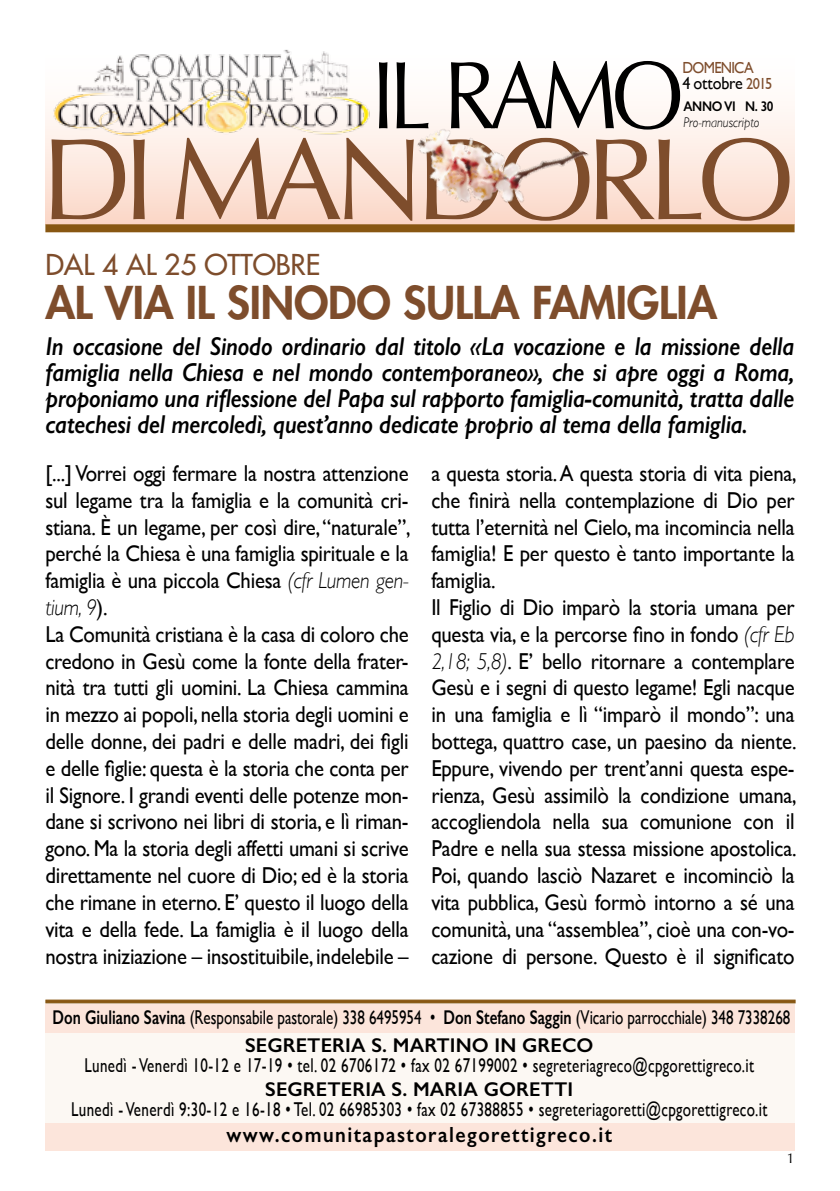
<style>
.page{position:relative;width:840px;height:1191px;background:#fff}
.page>*{position:absolute;margin:0;border:0;box-sizing:border-box;transform-origin:0 0}
.t1{font:116.2px "Optima";letter-spacing:-.075em;color:#7e4d2c}
.t2{font:96.2px "Optima";color:#000;scale:.9 1}
.t3{font:800 44px "Futura";letter-spacing:-.005em;color:#7e4d2c}
.t4{font:28px "Futura";letter-spacing:-.005em;color:#7e4d2c}
.t5{font:italic 600 26px/26px "Gill Sans";letter-spacing:-.01em;color:#000;text-align:justify;scale:.9 1}
.t6{font:23px/26.8px "Gill Sans";letter-spacing:-.01em;color:#000;scale:.9 1}
.t7{font:600 22px "Gill Sans";letter-spacing:.075em;color:#000;scale:.9 1}
.t8{font:20px "Gill Sans";letter-spacing:.025em;color:#000;scale:.75 1}
.t9{font:20px/27.8px "Gill Sans";color:#000;text-align:center;scale:.75 1}
.t10{font:600 20px "Gill Sans";letter-spacing:.005em;color:#000}
.t11{font:17.6px "Gill Sans";letter-spacing:-.01em;color:#000;scale:.91 1}
.t12{font:16px "Gill Sans";letter-spacing:-.05em;color:#7e4d2c;scale:.9 1}
.t13{font:italic 300 14px "Gill Sans";color:#000;scale:.9 1}
.t14{font:600 14px "Gill Sans";letter-spacing:-.025em;color:#000;scale:.9 1}
.t15{font:14px "Optima";color:#000}
.s1{font-size:16px;color:#7e4d2c}
.s2{font-weight:300;font-style:italic}
.s3{font-weight:600}
</style>
<div class="page">
<div style="left:45px;top:45px;width:749px;height:179px;background:linear-gradient(to bottom,#fff,#fbdbcc)"></div>
<img style="left:403px;top:79px;width:189px;height:154px">
<img style="left:45px;top:45px;width:332px;height:92px">
<div style="left:45px;top:1123px;width:749px;height:27px;background:#fce5db"></div>
<div style="left:45px;top:1004px;width:749px;height:30px;background:#fce5db"></div>
<div style="left:45px;top:1033px;width:749px;height:90px;background:#fcf8f3"></div>
<svg style="left:45px;top:999px;width:750px;height:4px;background:#9b7238"></svg>
<div style="left:45px;top:224px;width:749px;height:8px;background:#885712"></div>
<h2 class="t2" style="left:371px;top:40px;width:348px">I L RAMO</h2>
<p class="t12" style="left:682px;top:58px;width:81px">Domenica</p>
<p class="t11" style="left:682px;top:73px;width:100px">4 ottobre <span class="s1">2015</span></p>
<p class="t14" style="left:683px;top:98px;width:102px">Anno VI N. 30</p>
<p class="t13" style="left:683px;top:114px;width:86px">Pro-manuscripto</p>
<h1 class="t1" style="left:41px;top:112px;width:754px">DI MANDORLO</h1>
<p class="t4" style="left:45px;top:246px;width:276px">DAL 4 AL 25 OTTOBRE</p>
<h3 class="t3" style="left:45px;top:273px;width:673px">AL VIA IL SINODO SULLA FAMIGLIA</h3>
<p class="t5" style="left:45px;top:333px;width:833px">In occasione del Sinodo ordinario dal titolo «La vocazione e la missione della famiglia nella Chiesa e nel mondo contemporaneo», che si apre oggi a Roma, proponiamo una riflessione del Papa sul rapporto famiglia-comunità, tratta dalle catechesi del mercoledì, quest’anno dedicate proprio al tema della famiglia.</p>
<p class="t6" style="left:45px;top:459px;width:407px">[...] Vorrei oggi fermare la nostra attenzione sul legame tra la famiglia e la comunità cri&shy;stiana. È un legame, per così dire, “naturale”, perché la Chiesa è una famiglia spirituale e la famiglia è una piccola Chiesa <span class="s2">(cfr Lumen gen&shy;tium, 9</span>).<br>La Comunità cristiana è la casa di coloro che credono in Gesù come la fonte della frater&shy;nità tra tutti gli uomini. La Chiesa cammina in mezzo ai popoli, nella storia degli uomini e delle donne, dei padri e delle madri, dei figli e delle figlie: questa è la storia che conta per il Signore. I grandi eventi delle potenze mon&shy;dane si scrivono nei libri di storia, e lì riman&shy;gono. Ma la storia degli affetti umani si scrive direttamente nel cuore di Dio; ed è la storia che rimane in eterno. E’ questo il luogo della vita e della fede. La famiglia è il luogo della nostra iniziazione – insostituibile, indelebile –</p>
<p class="t6" style="left:431px;top:459px;width:407px">a questa storia. A questa storia di vita piena, che finirà nella contemplazione di Dio per tutta l’eternità nel Cielo, ma incomincia nella famiglia! E per questo è tanto importante la famiglia.<br>Il Figlio di Dio imparò la storia umana per questa via, e la percorse fino in fondo <span class="s2">(cfr Eb 2,18; 5,8)</span>. E’ bello ritornare a contemplare Gesù e i segni di questo legame! Egli nacque in una famiglia e lì “imparò il mondo”: una bottega, quattro case, un paesino da niente.<br>Eppure, vivendo per trent’anni questa espe&shy;rienza, Gesù assimilò la condizione umana, accogliendola nella sua comunione con il Padre e nella sua stessa missione apostolica.<br>Poi, quando lasciò Nazaret e incominciò la vita pubblica, Gesù formò intorno a sé una comunità, una “assemblea”, cioè una con-vo&shy;cazione di persone. Questo è il significato</p>
<p class="t9" style="left:53px;top:1003px;width:984px"><span class="s3">Don Giuliano Savina</span> (Responsabile pastorale) 338 6495954 • <span class="s3">Don Stefano Saggin</span> (Vicario parrocchiale) 348 7338268<br><span class="s3">Seg reteria S. Marti no i n Greco</span></p>
<p class="t8" style="left:84px;top:1053px;width:893px">Lunedì - Venerdì 10-12 e 17-19 • tel. 02 6706172 • fax 02 67199002 • segreteriagreco@cpgorettigreco.it</p>
<p class="t10" style="left:265px;top:1077px;width:306px">Seg reteria S. Maria Goretti</p>
<p class="t8" style="left:71px;top:1097px;width:929px">Lunedì - Venerdì 9:30-12 e 16-18 • Tel. 02 66985303 • fax 02 67388855 • segreteriagoretti@cpgorettigreco.it</p>
<p class="t7" style="left:226px;top:1121px;width:430px">www.comunitapastoralegorettigreco.it</p>
<p class="t15" style="left:786px;top:1150px;width:9px">1</p>
</div>
